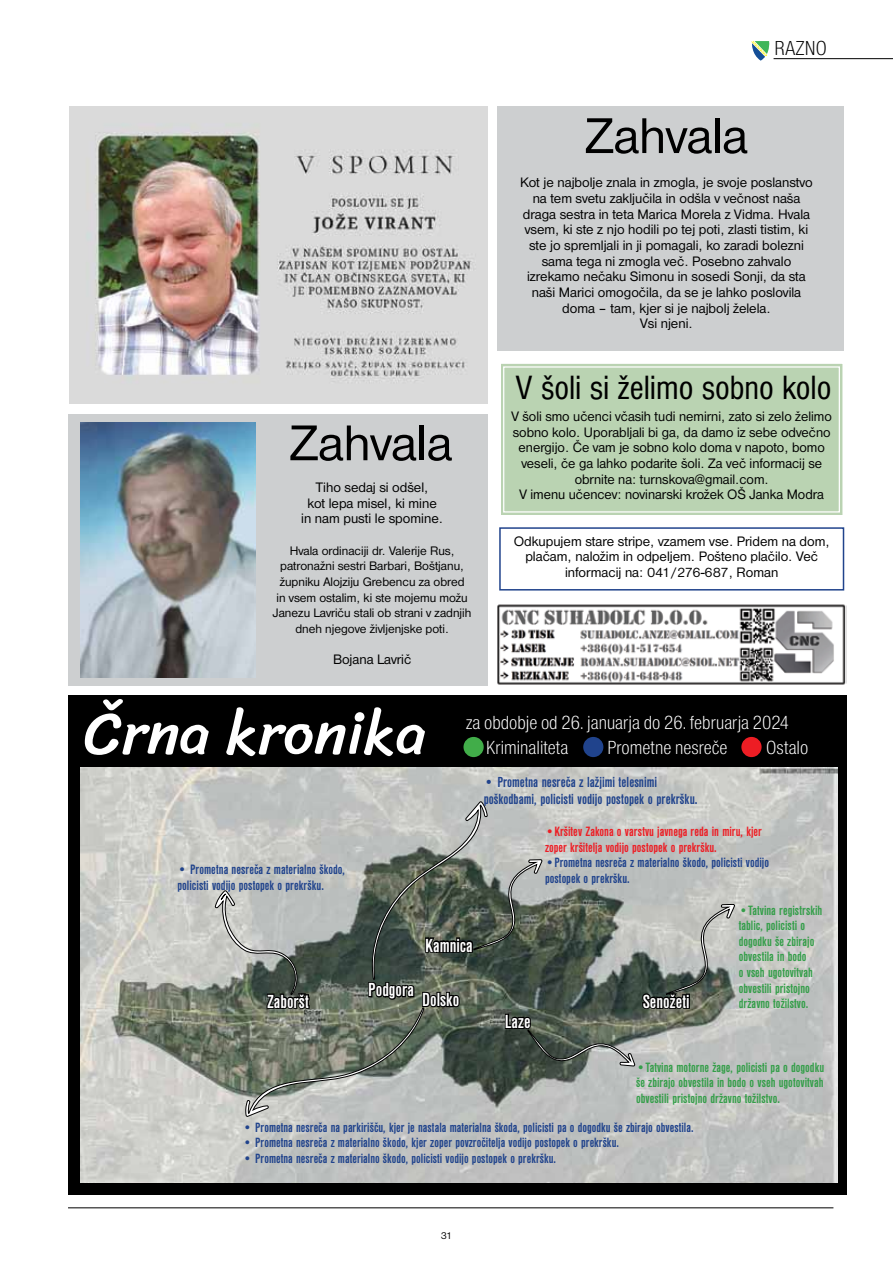
<style>
.page{position:relative;width:893px;height:1263px;background:#fff}
.page>*{position:absolute;margin:0;border:0;box-sizing:border-box;transform-origin:0 0}
.t1{font:60.75px "Sriracha";color:#fff}
.t2{font:52.05px "Nimbus San DCE";color:#000}
.t3{font:condensed 34.95px "Nimbus San DCE";color:#000}
.t4{font:21px "Nimbus San DCE Ligh Cond";color:#000}
.t5{font:19.65px "Nimbus San DCE Ligh Cond";color:#fff}
.t6{font:700 condensed 19.65px "Nimbus San DCE";color:#fff}
.t7{font:700 condensed 15.15px/16.8px "Nimbus San DCE";color:#20438c}
.t8{font:14.25px/15.6px "Nimbus San DCE";color:#000;text-align:center}
.t9{font:700 condensed 14.1px/15.8px "Nimbus San DCE";color:#20438c}
.t10{font:700 condensed 13.95px/15.6px "Nimbus San DCE";color:#20438c}
.t11{font:700 condensed 13.95px/15.6px "Nimbus San DCE";color:#349e49}
.t12{font:700 condensed 13.95px/15.6px "Nimbus San DCE";color:#ed1d24}
.t13{font:12.75px/15.6px "Nimbus San DCE";color:#000;text-align:center}
.t14{font:10.5px "Nimbus San DCE";color:#000}
</style>
<div class="page">
<hr style="left:68px;top:1207px;width:765px;height:1px;background:#000">
<div style="left:501px;top:363px;width:342px;height:152px;background:#bad3b2"></div>
<div style="left:503px;top:366px;width:337px;height:146px;border:1px solid #fff"></div>
<div style="left:68px;top:415px;width:419px;height:271px;background:#cdcfd0"></div>
<div style="left:497px;top:106px;width:346px;height:244px;background:#cdcfd0"></div>
<hr style="left:774px;top:58px;width:119px;height:1px;background:#000">
<svg style="left:751px;top:41px;width:18px;height:20px"></svg>
<div style="left:68px;top:695px;width:778px;height:500px;background:#000"></div>
<img style="left:81px;top:767px;width:757px;height:415px">
<div style="left:463px;top:737px;width:21px;height:20px;background:#41ad49;border-radius:50%"></div>
<div style="left:741px;top:737px;width:21px;height:20px;background:#ed1d24;border-radius:50%"></div>
<div style="left:583px;top:737px;width:20px;height:20px;background:#20438c;border-radius:50%"></div>
<svg style="left:641px;top:904px;width:94px;height:115px;background:#8e928c"></svg>
<svg style="left:214px;top:800px;width:421px;height:317px;background:#868d86"></svg>
<img style="left:81px;top:422px;width:174px;height:256px">
<img style="left:70px;top:106px;width:417px;height:297px">
<img style="left:497px;top:604px;width:349px;height:81px">
<div style="left:499px;top:527px;width:345px;height:63px;border:2px solid #20438c"></div>
<h2 class="t2" style="left:585px;top:107px;width:164px">Zahvala</h2>
<h3 class="t4" style="left:775px;top:36px;width:51px">Razno</h3>
<p class="t8" style="left:520px;top:175px;width:294px">Kot je najbolje znala in zmogla, je svoje poslanstvo na tem svetu zaključila in odšla v večnost naša draga sestra in teta Marica Morela z Vidma. Hvala vsem, ki ste z njo hodili po tej poti, zlasti tistim, ki ste jo spremljali in ji pomagali, ko zaradi bolezni sama tega ni zmogla več. Posebno zahvalo izrekamo nečaku Simonu in sosedi Sonji, da sta naši Marici omogočila, da se je lahko poslovila doma – tam, kjer si je najbolj želela.<br>Vsi njeni.</p>
<h2 class="t2" style="left:290px;top:414px;width:164px">Zahvala</h2>
<p class="t8" style="left:301px;top:480px;width:143px">Tiho sedaj si odšel,<br>kot lepa misel, ki mine in nam pusti le spomine.</p>
<p class="t13" style="left:273px;top:543px;width:200px">Hvala ordinaciji dr. Valerije Rus, patronažni sestri Barbari, Boštjanu, župniku Alojziju Grebencu za obred<br>in vsem ostalim, ki ste mojemu možu Janezu Lavriču stali ob strani v zadnjih dneh njegove življenjske poti.</p>
<p class="t8" style="left:333px;top:652px;width:80px">Bojana Lavrič</p>
<h3 class="t3" style="left:515px;top:368px;width:318px">V šoli si želimo sobno kolo</h3>
<p class="t8" style="left:512px;top:409px;width:322px">V šoli smo učenci včasih tudi nemirni, zato si zelo želimo sobno kolo. Uporabljali bi ga, da damo iz sebe odvečno energijo. Če vam je sobno kolo doma v napoto, bomo veseli, če ga lahko podarite šoli. Za več informacij se obrnite na: turnskova@gmail.com.<br>V imenu učencev: novinarski krožek OŠ Janka Modra</p>
<p class="t8" style="left:514px;top:533px;width:317px">Odkupujem stare stripe, vzamem vse. Pridem na dom, plačam, naložim in odpeljem. Pošteno plačilo. Več informacij na: 041/276-687, Roman</p>
<h1 class="t1" style="left:84px;top:697px;width:344px">Črna kronika</h1>
<p class="t9" style="left:178px;top:862px;width:169px">• Prometna nesreča z materialno škodo, policisti vodijo postopek o prekršku.</p>
<h3 class="t5" style="left:466px;top:712px;width:325px">za obdobje od 26. januarja do 26. februarja 2024</h3>
<h3 class="t5" style="left:486px;top:737px;width:84px">Kriminaliteta</h3>
<h3 class="t5" style="left:607px;top:737px;width:122px">Prometne nesreče</h3>
<h3 class="t5" style="left:766px;top:737px;width:44px">Ostalo</h3>
<p class="t7" style="left:484px;top:774px;width:215px">• Prometna nesreča z lažjimi telesnimi poškodbami, policisti vodijo postopek o prekršku.</p>
<p class="t12" style="left:545px;top:824px;width:218px">•Kršitev Zakona o varstvu javnega reda in miru, kjer zoper kršitelja vodijo postopek o prekršku.</p>
<p class="t10" style="left:545px;top:855px;width:226px">•Prometna nesreča z materialno škodo, policisti vodijo postopek o prekršku.</p>
<h3 class="t6" style="left:267px;top:991px;width:43px">Zaboršt</h3>
<h3 class="t6" style="left:425px;top:934px;width:49px">Kamnica</h3>
<h3 class="t6" style="left:368px;top:979px;width:47px">Podgora</h3>
<h3 class="t6" style="left:422px;top:989px;width:39px">Dolsko</h3>
<h3 class="t6" style="left:643px;top:991px;width:48px">Senožeti</h3>
<h3 class="t6" style="left:505px;top:1011px;width:27px">Laze</h3>
<p class="t11" style="left:739px;top:902px;width:85px">•Tatvina registrskih tablic, policisti o dogodku še zbirajo obvestila in bodo<br>o vseh ugotovitvah obvestili pristojno državno tožilstvo.</p>
<p class="t11" style="left:636px;top:1059px;width:190px;text-align:justify">•Tatvina motorne žage, policisti pa o dogodku še zbirajo obvestila in bodo o vseh ugotovitvah obvestili pristojno državno tožilstvo.</p>
<p class="t10" style="left:243px;top:1120px;width:452px">• Prometna nesreča na parkirišču, kjer je nastala materialna škoda, policisti pa o dogodku še zbirajo obvestila.</p>
<p class="t10" style="left:243px;top:1135px;width:378px">• Prometna nesreča z materialno škodo, kjer zoper povzročitelja vodijo postopek o prekršku.</p>
<p class="t10" style="left:243px;top:1151px;width:315px">• Prometna nesreča z materialno škodo, policisti vodijo postopek o prekršku.</p>
<p class="t14" style="left:441px;top:1230px;width:13px">31</p>
</div>
